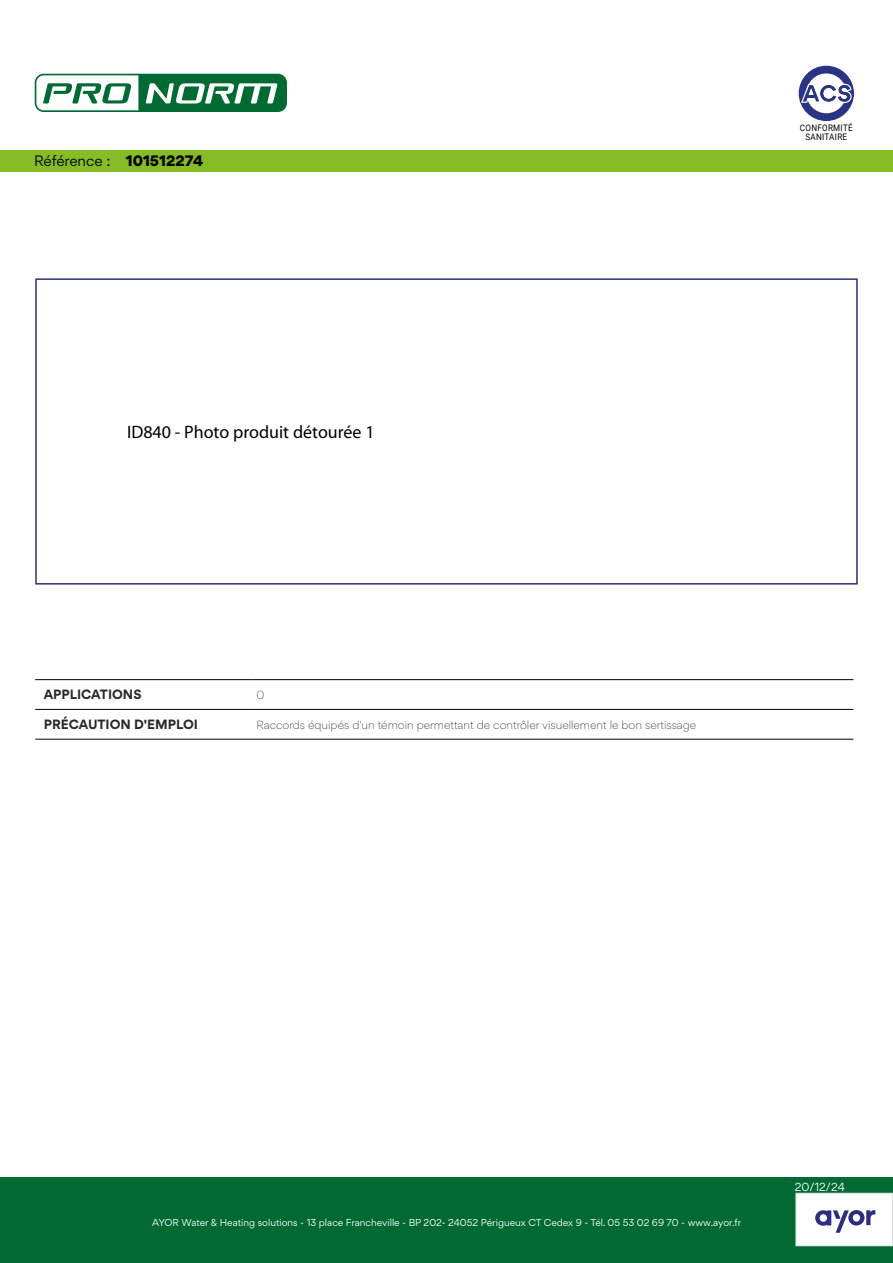
<style>
.page{position:relative;width:893px;height:1263px;background:#fff}
.page>*{position:absolute;margin:0;border:0;box-sizing:border-box;transform-origin:0 0}
.t1{font:18px "Myriad Pro";color:#000}
.t2{font:13.5px "Gordita";letter-spacing:-.005em;color:#000}
.t3{font:700 12px "Gordita";color:#282827}
.t4{font:300 10.5px "Gordita";color:#282827}
.t5{font:10.5px "Gordita";color:#fff}
.t6{font:9px "Gordita";color:#fff}
.t7{font:9px/9px "Roboto";letter-spacing:.035em;color:#000;text-align:center;scale:.9 1}
.s1{font-weight:900}
</style>
<div class="page">
<div style="left:0;top:1178px;width:893px;height:85px;background:#006a32"></div>
<div style="left:796px;top:1193px;width:97px;height:53px;background:#fff"></div>
<div style="left:795px;top:1193px;width:98px;height:53px;border:1px solid #dadada"></div>
<div style="left:35px;top:278px;width:823px;height:307px;border:2px solid #2d2d7e"></div>
<svg style="left:815px;top:1210px;width:60px;height:23px"></svg>
<div style="left:0;top:150px;width:893px;height:21px;background:#86bc25"></div>
<div style="left:799px;top:66px;width:55px;height:55px;background:#293584;border-radius:50%"></div>
<div style="left:806px;top:73px;width:40px;height:40px;background:#fff;border-radius:50%"></div>
<svg style="left:801px;top:84px;width:51px;height:19px"></svg>
<svg style="left:34px;top:73px;width:253px;height:39px"></svg>
<hr style="left:35px;top:679px;width:217px;height:1px;background:#000">
<hr style="left:252px;top:679px;width:601px;height:1px;background:#000">
<hr style="left:35px;top:709px;width:217px;height:1px;background:#000">
<hr style="left:252px;top:709px;width:601px;height:1px;background:#000">
<hr style="left:35px;top:739px;width:217px;height:1px;background:#000">
<hr style="left:252px;top:739px;width:601px;height:1px;background:#000">
<h2 class="t2" style="left:34px;top:151px;width:171px">Référence : <span class="s1">101512274</span></h2>
<h1 class="t1" style="left:127px;top:421px;width:249px">ID840 - Photo produit détourée 1</h1>
<h3 class="t3" style="left:44px;top:685px;width:99px">APPLICATIONS</h3>
<p class="t4" style="left:256px;top:687px;width:10px">0</p>
<h3 class="t3" style="left:44px;top:715px;width:156px">PRÉCAUTION D'EMPLOI</h3>
<p class="t4" style="left:256px;top:717px;width:441px">Raccords équipés d'un témoin permettant de contrôler visuellement le bon sertissage</p>
<p class="t7" style="left:800px;top:122px;width:60px">CONFORMITÉ<br>SANITAIRE</p>
<p class="t6" style="left:152px;top:1216px;width:590px">AYOR Water &amp; Heating solutions - 13 place Francheville - BP 202- 24052 Périgueux CT Cedex 9 - Tél. 05 53 02 69 70 - www.ayor.fr</p>
<p class="t5" style="left:795px;top:1179px;width:52px">20/12/24</p>
</div>
